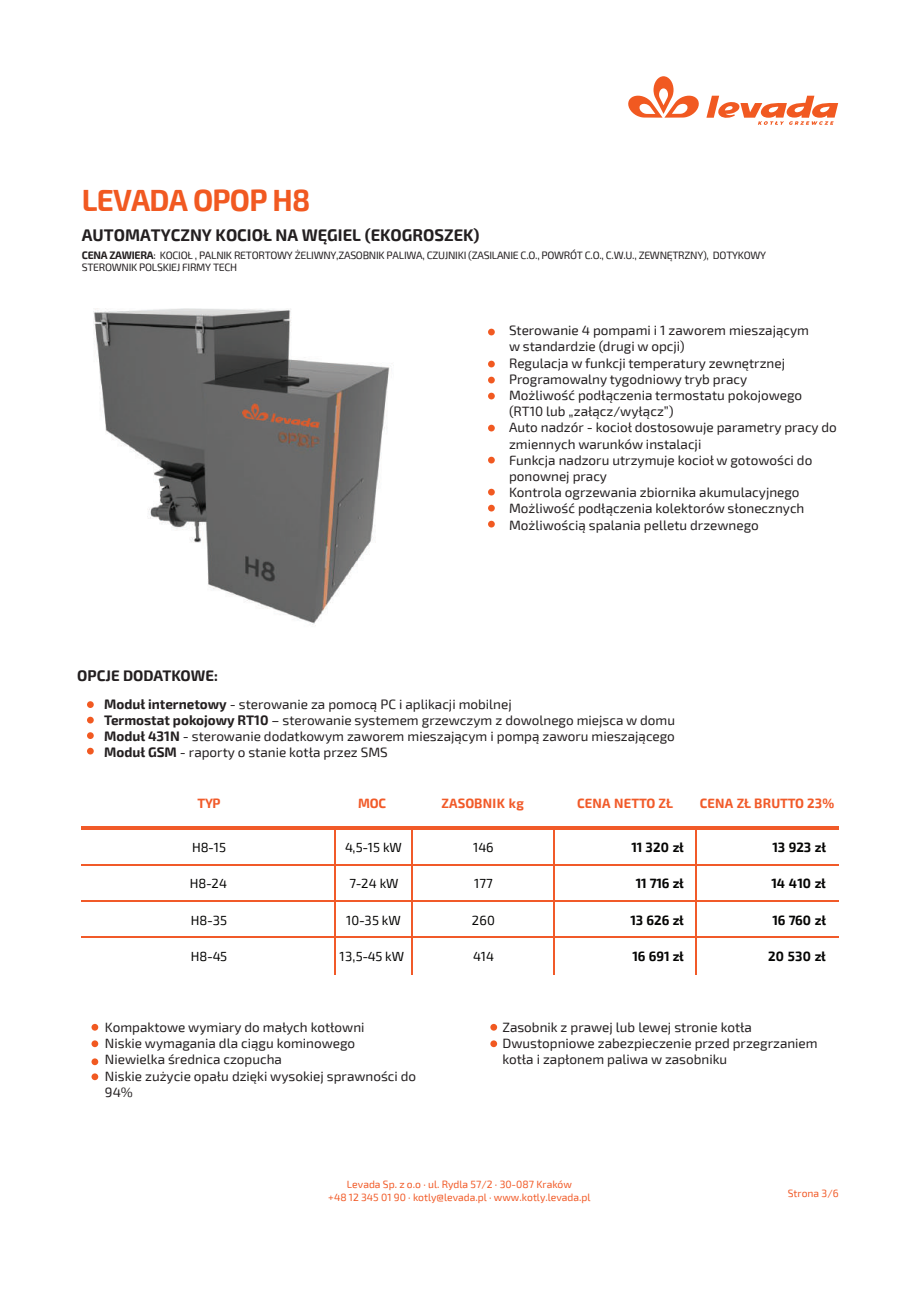
<style>
.page{position:relative;width:919px;height:1289px;background:#fff}
.page>*{position:absolute;margin:0;border:0;box-sizing:border-box;transform-origin:0 0}
.t1{font:700 30px "Exo 2";letter-spacing:-.025em;color:#f15921}
.t2{font:700 16.5px "Exo 2";color:#231f20}
.t3{font:700 15px "Exo 2";color:#231f20}
.t4{font:13.5px/16.2px "Exo 2";color:#231f20}
.t5{font:13.2px "Exo 2";letter-spacing:.005em;color:#050504}
.t6{font:700 13.2px "Exo 2";letter-spacing:-.01em;color:#050504}
.t7{font:700 13.2px "Exo 2";letter-spacing:.005em;color:#f15a29}
.t8{font:10.65px/12.6px "Exo 2";letter-spacing:-.025em;color:#231f20}
.t9{font:10.5px/12.6px "Exo 2";color:#f15a27;text-align:center}
.s1{font-weight:700}
</style>
<div class="page">
<svg style="left:628px;top:76px;width:71px;height:42px"></svg>
<svg style="left:706px;top:96px;width:132px;height:29px"></svg>
<img style="left:93px;top:308px;width:297px;height:318px">
<hr style="left:81px;top:826px;width:757px;height:3px;background:#f15a29">
<hr style="left:81px;top:864px;width:757px;height:1px;background:#f15a29">
<hr style="left:81px;top:900px;width:757px;height:1px;background:#f15a29">
<hr style="left:81px;top:936px;width:757px;height:1px;background:#f15a29">
<hr style="left:334px;top:829px;width:1px;height:145px;background:#f15a29">
<hr style="left:411px;top:829px;width:1px;height:145px;background:#f15a29">
<hr style="left:553px;top:829px;width:1px;height:145px;background:#f15a29">
<hr style="left:695px;top:829px;width:1px;height:145px;background:#f15a29">
<div style="left:87px;top:701px;width:7px;height:7px;background:#f15921;border-radius:50%"></div>
<svg style="left:488px;top:329px;width:6px;height:6px"></svg>
<svg style="left:488px;top:361px;width:6px;height:6px"></svg>
<svg style="left:488px;top:377px;width:6px;height:6px"></svg>
<svg style="left:488px;top:393px;width:6px;height:6px"></svg>
<svg style="left:488px;top:425px;width:6px;height:6px"></svg>
<svg style="left:488px;top:457px;width:6px;height:6px"></svg>
<svg style="left:488px;top:489px;width:6px;height:6px"></svg>
<svg style="left:488px;top:505px;width:6px;height:6px"></svg>
<svg style="left:488px;top:521px;width:6px;height:6px"></svg>
<div style="left:87px;top:716px;width:7px;height:7px;background:#f15921;border-radius:50%"></div>
<div style="left:87px;top:732px;width:7px;height:7px;background:#f15921;border-radius:50%"></div>
<div style="left:87px;top:747px;width:7px;height:7px;background:#f15921;border-radius:50%"></div>
<svg style="left:91px;top:1023px;width:7px;height:7px"></svg>
<div style="left:91px;top:1040px;width:7px;height:7px;background:#f15921;border-radius:50%"></div>
<div style="left:91px;top:1058px;width:7px;height:7px;background:#f15921;border-radius:50%"></div>
<div style="left:490px;top:1023px;width:7px;height:7px;background:#f15921;border-radius:50%"></div>
<div style="left:490px;top:1040px;width:7px;height:7px;background:#f15921;border-radius:50%"></div>
<div style="left:91px;top:1073px;width:7px;height:7px;background:#f15921;border-radius:50%"></div>
<h1 class="t1" style="left:82px;top:183px;width:230px">LEVADA OPOP H8</h1>
<p class="t8" style="left:82px;top:249px;width:686px"><span class="s1">CENA ZAWIERA</span>: KOCIOŁ , PALNIK RETORTOWY ŻELIWNY,ZASOBNIK PALIWA, CZUJNIKI (ZASILANIE C.O., POWRÓT C.O., C.W.U., ZEWNĘTRZNY), DOTYKOWY<br>STEROWNIK POLSKIEJ FIRMY TECH</p>
<p class="t2" style="left:82px;top:225px;width:399px">AUTOMATYCZNY KOCIOŁ NA WĘGIEL (EKOGROSZEK)</p>
<p class="t3" style="left:77px;top:667px;width:142px">OPCJE DODATKOWE:</p>
<p class="t4" style="left:509px;top:322px;width:329px">Sterowanie 4 pompami i 1 zaworem mieszającym<br>w standardzie (drugi w opcji)<br>Regulacja w funkcji temperatury zewnętrznej Programowalny tygodniowy tryb pracy<br>Możliwość podłączenia termostatu pokojowego (RT10 lub „załącz/wyłącz”)<br>Auto nadzór - kocioł dostosowuje parametry pracy do zmiennych warunków instalacji<br>Funkcja nadzoru utrzymuje kocioł w gotowości do ponownej pracy<br>Kontrola ogrzewania zbiornika akumulacyjnego Możliwość podłączenia kolektorów słonecznych Możliwością spalania pelletu drzewnego</p>
<p class="t4" style="left:104px;top:696px;width:572px"><span class="s1">Moduł internetowy</span> - sterowanie za pomocą PC i aplikacji mobilnej<br><span class="s1">Termostat pokojowy RT10</span> – sterowanie systemem grzewczym z dowolnego miejsca w domu <span class="s1">Moduł 431N</span> - sterowanie dodatkowym zaworem mieszającym i pompą zaworu mieszającego <span class="s1">Moduł GSM</span> - raporty o stanie kotła przez SMS</p>
<p class="t7" style="left:197px;top:795px;width:25px">TYP</p>
<p class="t7" style="left:358px;top:795px;width:30px">MOC</p>
<p class="t7" style="left:441px;top:795px;width:84px">ZASOBNIK kg</p>
<p class="t7" style="left:577px;top:795px;width:97px">CENA NETTO ZŁ</p>
<p class="t7" style="left:699px;top:795px;width:136px">CENA ZŁ BRUTTO 23%</p>
<p class="t5" style="left:192px;top:839px;width:36px">H8-15</p>
<p class="t5" style="left:345px;top:839px;width:58px">4,5-15 kW</p>
<p class="t5" style="left:473px;top:839px;width:22px">146</p>
<p class="t6" style="left:631px;top:839px;width:54px">11 320 zł</p>
<p class="t6" style="left:772px;top:839px;width:55px">13 923 zł</p>
<p class="t5" style="left:190px;top:875px;width:39px">H8-24</p>
<p class="t5" style="left:349px;top:875px;width:51px">7-24 kW</p>
<p class="t5" style="left:474px;top:875px;width:20px">177</p>
<p class="t6" style="left:635px;top:875px;width:50px">11 716 zł</p>
<p class="t6" style="left:771px;top:875px;width:56px">14 410 zł</p>
<p class="t5" style="left:191px;top:912px;width:38px">H8-35</p>
<p class="t5" style="left:346px;top:912px;width:56px">10-35 kW</p>
<p class="t5" style="left:472px;top:912px;width:25px">260</p>
<p class="t6" style="left:630px;top:912px;width:55px">13 626 zł</p>
<p class="t6" style="left:772px;top:912px;width:55px">16 760 zł</p>
<p class="t5" style="left:191px;top:948px;width:38px">H8-45</p>
<p class="t5" style="left:339px;top:948px;width:66px">13,5-45 kW</p>
<p class="t5" style="left:473px;top:948px;width:23px">414</p>
<p class="t6" style="left:632px;top:948px;width:53px">16 691 zł</p>
<p class="t6" style="left:768px;top:948px;width:59px">20 530 zł</p>
<p class="t4" style="left:105px;top:1019px;width:313px">Kompaktowe wymiary do małych kotłowni<br>Niskie wymagania dla ciągu kominowego<br>Niewielka średnica czopucha<br>Niskie zużycie opału dzięki wysokiej sprawności do<br>94%</p>
<p class="t4" style="left:502px;top:1019px;width:317px">Zasobnik z prawej lub lewej stronie kotła<br>Dwustopniowe zabezpieczenie przed przegrzaniem kotła i zapłonem paliwa w zasobniku</p>
<p class="t9" style="left:328px;top:1178px;width:264px">Levada Sp. z o.o · ul. Rydla 57/2 · 30-087 Kraków<br>+48 12 345 01 90 · kotly@levada.pl · www.kotly.levada.pl</p>
<p class="t9" style="left:787px;top:1187px;width:52px">Strona 3/6</p>
</div>
